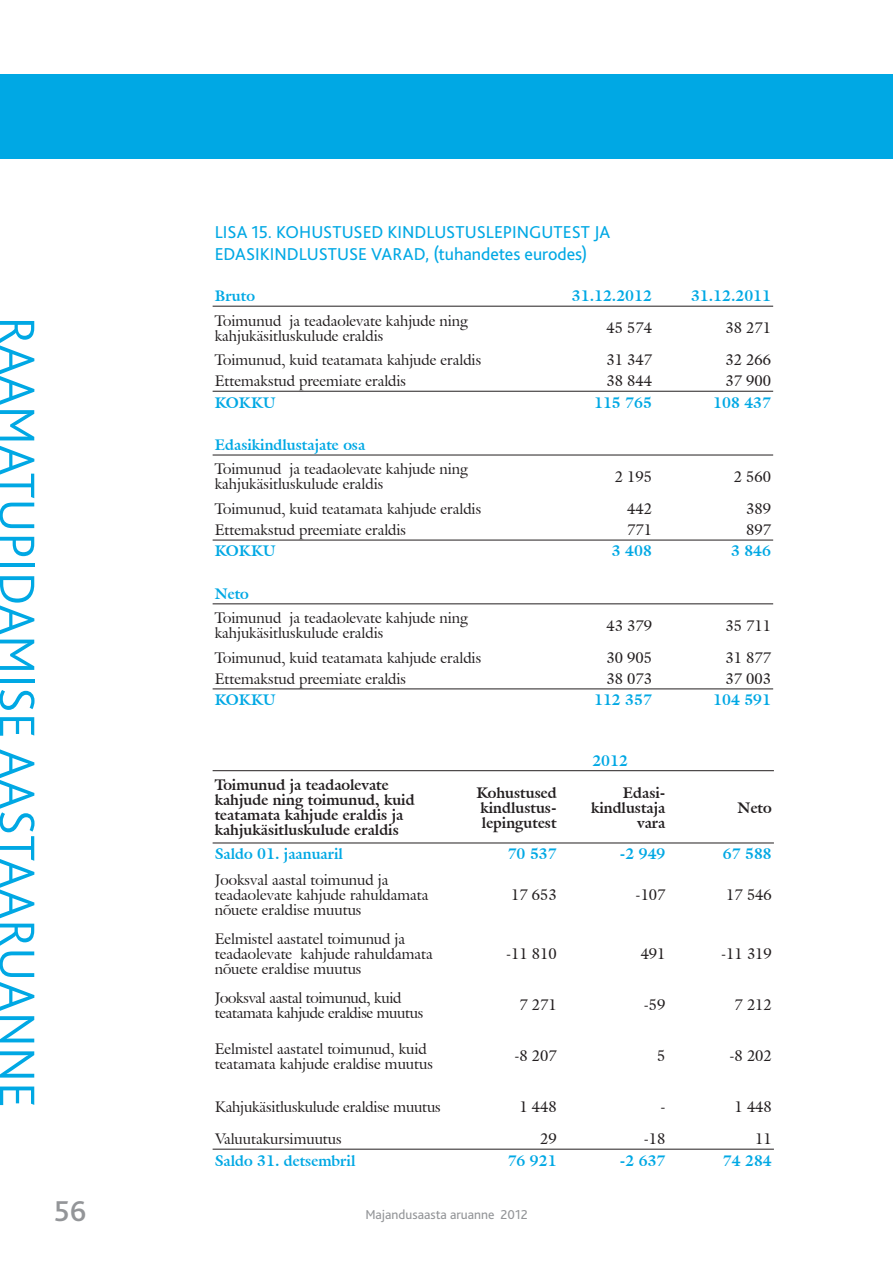
<style>
.page{position:relative;width:893px;height:1263px;background:#fff}
.page>*{position:absolute;margin:0;border:0;box-sizing:border-box;transform-origin:0 0}
.t1{font:300 52.05px "Bliss If Pro";color:#00a8e4}
.t2{font:500 30px "Bliss If Pro";color:#939598}
.t3{font:18px/21.6px "Bliss If Pro";color:#00a8e4}
.t4{font:15px/15px "Galliard IT Cby BT";color:#231f20}
.t5{font:700 15px "Galliard IT Cby BT";color:#00a8e4}
.t6{font:700 15px/15px "Galliard IT Cby BT";color:#231f20}
.t7{font:15px/15px "Galliard IT Cby BT";letter-spacing:-.02em;color:#231f20}
.t8{font:13.5px "Bliss If Pro";color:#939598}
</style>
<div class="page">
<div style="left:1px;top:74px;width:892px;height:85px;background:#00a8e4"></div>
<hr style="left:213px;top:306px;width:560px;height:1px;background:#231f20">
<hr style="left:213px;top:391px;width:560px;height:1px;background:#231f20">
<hr style="left:213px;top:455px;width:560px;height:1px;background:#231f20">
<hr style="left:213px;top:540px;width:560px;height:1px;background:#231f20">
<hr style="left:213px;top:603px;width:560px;height:1px;background:#231f20">
<hr style="left:213px;top:688px;width:560px;height:1px;background:#231f20">
<hr style="left:213px;top:843px;width:561px;height:1px;background:#231f20">
<hr style="left:213px;top:1149px;width:561px;height:1px;background:#231f20">
<hr style="left:213px;top:770px;width:561px;height:1px;background:#231f20">
<h1 class="t1" style="left:37px;top:316px;width:793px;rotate:90deg">RAAMATUPIDAMISE AASTAARUANNE</h1>
<h2 class="t2" style="left:54px;top:1199px;width:34px">56</h2>
<p class="t3" style="left:215px;top:223px;width:397px">LISA 15. KOHUSTUSED KINDLUSTUSLEPINGUTEST JA<br>EDASIKINDLUSTUSE VARAD, (tuhandetes eurodes)</p>
<p class="t5" style="left:215px;top:286px;width:42px">Bruto</p>
<p class="t5" style="left:572px;top:286px;width:82px">31.12.2012</p>
<p class="t5" style="left:691px;top:286px;width:82px">31.12.2011</p>
<p class="t4" style="left:215px;top:313px;width:255px">Toimunud ja teadaolevate kahjude ning kahjukäsitluskulude eraldis</p>
<p class="t4" style="left:606px;top:320px;width:47px">45 574</p>
<p class="t4" style="left:725px;top:320px;width:47px">38 271</p>
<p class="t4" style="left:215px;top:352px;width:268px">Toimunud, kuid teatamata kahjude eraldis</p>
<p class="t4" style="left:606px;top:352px;width:47px">31 347</p>
<p class="t4" style="left:726px;top:352px;width:47px">32 266</p>
<p class="t4" style="left:215px;top:373px;width:193px">Ettemakstud preemiate eraldis</p>
<p class="t4" style="left:606px;top:373px;width:47px">38 844</p>
<p class="t4" style="left:726px;top:373px;width:47px">37 900</p>
<p class="t5" style="left:215px;top:393px;width:63px">KOKKU</p>
<p class="t5" style="left:594px;top:393px;width:59px">115 765</p>
<p class="t5" style="left:713px;top:393px;width:59px">108 437</p>
<p class="t5" style="left:215px;top:435px;width:152px">Edasikindlustajate osa</p>
<p class="t4" style="left:215px;top:462px;width:255px">Toimunud ja teadaolevate kahjude ning kahjukäsitluskulude eraldis</p>
<p class="t4" style="left:615px;top:469px;width:39px">2 195</p>
<p class="t4" style="left:734px;top:469px;width:39px">2 560</p>
<p class="t4" style="left:215px;top:501px;width:268px">Toimunud, kuid teatamata kahjude eraldis</p>
<p class="t4" style="left:627px;top:501px;width:26px">442</p>
<p class="t4" style="left:746px;top:501px;width:26px">389</p>
<p class="t4" style="left:215px;top:522px;width:193px">Ettemakstud preemiate eraldis</p>
<p class="t4" style="left:627px;top:522px;width:26px">771</p>
<p class="t4" style="left:746px;top:522px;width:26px">897</p>
<p class="t5" style="left:215px;top:541px;width:63px">KOKKU</p>
<p class="t5" style="left:612px;top:541px;width:42px">3 408</p>
<p class="t5" style="left:731px;top:541px;width:42px">3 846</p>
<p class="t5" style="left:215px;top:584px;width:36px">Neto</p>
<p class="t4" style="left:215px;top:610px;width:255px">Toimunud ja teadaolevate kahjude ning kahjukäsitluskulude eraldis</p>
<p class="t4" style="left:606px;top:618px;width:47px">43 379</p>
<p class="t4" style="left:725px;top:618px;width:47px">35 711</p>
<p class="t4" style="left:215px;top:650px;width:268px">Toimunud, kuid teatamata kahjude eraldis</p>
<p class="t4" style="left:606px;top:650px;width:47px">30 905</p>
<p class="t4" style="left:726px;top:650px;width:47px">31 877</p>
<p class="t4" style="left:215px;top:671px;width:193px">Ettemakstud preemiate eraldis</p>
<p class="t4" style="left:606px;top:671px;width:47px">38 073</p>
<p class="t4" style="left:726px;top:671px;width:47px">37 003</p>
<p class="t5" style="left:215px;top:690px;width:63px">KOKKU</p>
<p class="t5" style="left:594px;top:690px;width:59px">112 357</p>
<p class="t5" style="left:713px;top:690px;width:59px">104 591</p>
<p class="t5" style="left:592px;top:751px;width:37px">2012</p>
<p class="t6" style="left:215px;top:777px;width:201px">Toimunud ja teadaolevate kahjude ning toimunud, kuid teatamata kahjude eraldis ja kahjukäsitluskulude eraldis</p>
<p class="t6" style="left:476px;top:785px;width:82px;text-align:justify">Kohustused kindlustus&shy;lepingutest</p>
<p class="t6" style="left:591px;top:785px;width:76px;text-align:right">Edasi&shy;kindlustaja vara</p>
<p class="t6" style="left:738px;top:800px;width:36px">Neto</p>
<p class="t5" style="left:215px;top:844px;width:130px">Saldo 01. jaanuaril</p>
<p class="t5" style="left:508px;top:844px;width:50px">70 537</p>
<p class="t5" style="left:620px;top:844px;width:47px">-2 949</p>
<p class="t5" style="left:723px;top:844px;width:50px">67 588</p>
<p class="t4" style="left:215px;top:872px;width:215px">Jooksval aastal toimunud ja teadaolevate kahjude rahuldamata nõuete eraldise muutus</p>
<p class="t4" style="left:511px;top:887px;width:47px">17 653</p>
<p class="t4" style="left:636px;top:887px;width:31px">-107</p>
<p class="t4" style="left:726px;top:887px;width:47px">17 546</p>
<p class="t4" style="left:215px;top:931px;width:219px">Eelmistel aastatel toimunud ja teadaolevate kahjude rahuldamata nõuete eraldise muutus</p>
<p class="t4" style="left:506px;top:946px;width:52px">-11 810</p>
<p class="t4" style="left:641px;top:946px;width:26px">491</p>
<p class="t4" style="left:721px;top:946px;width:52px">-11 319</p>
<p class="t7" style="left:215px;top:990px;width:210px">Jooksval aastal toimunud, kuid teatamata kahjude eraldise muutus</p>
<p class="t4" style="left:519px;top:997px;width:39px">7 271</p>
<p class="t4" style="left:644px;top:997px;width:23px">-59</p>
<p class="t4" style="left:735px;top:997px;width:39px">7 212</p>
<p class="t4" style="left:215px;top:1041px;width:220px">Eelmistel aastatel toimunud, kuid teatamata kahjude eraldise muutus</p>
<p class="t4" style="left:514px;top:1048px;width:44px">-8 207</p>
<p class="t4" style="left:657px;top:1048px;width:10px">5</p>
<p class="t4" style="left:729px;top:1048px;width:44px">-8 202</p>
<p class="t4" style="left:215px;top:1099px;width:227px">Kahjukäsitluskulude eraldise muutus</p>
<p class="t4" style="left:519px;top:1099px;width:39px">1 448</p>
<p class="t4" style="left:660px;top:1099px;width:7px">-</p>
<p class="t4" style="left:735px;top:1099px;width:39px">1 448</p>
<p class="t4" style="left:215px;top:1131px;width:129px">Valuutakursimuutus</p>
<p class="t4" style="left:540px;top:1131px;width:18px">29</p>
<p class="t4" style="left:644px;top:1131px;width:23px">-18</p>
<p class="t4" style="left:755px;top:1131px;width:18px">11</p>
<p class="t5" style="left:215px;top:1150px;width:142px">Saldo 31. detsembril</p>
<p class="t5" style="left:508px;top:1150px;width:50px">76 921</p>
<p class="t5" style="left:620px;top:1150px;width:47px">-2 637</p>
<p class="t5" style="left:723px;top:1150px;width:50px">74 284</p>
<p class="t8" style="left:365px;top:1209px;width:164px">Majandusaasta aruanne 2012</p>
</div>
